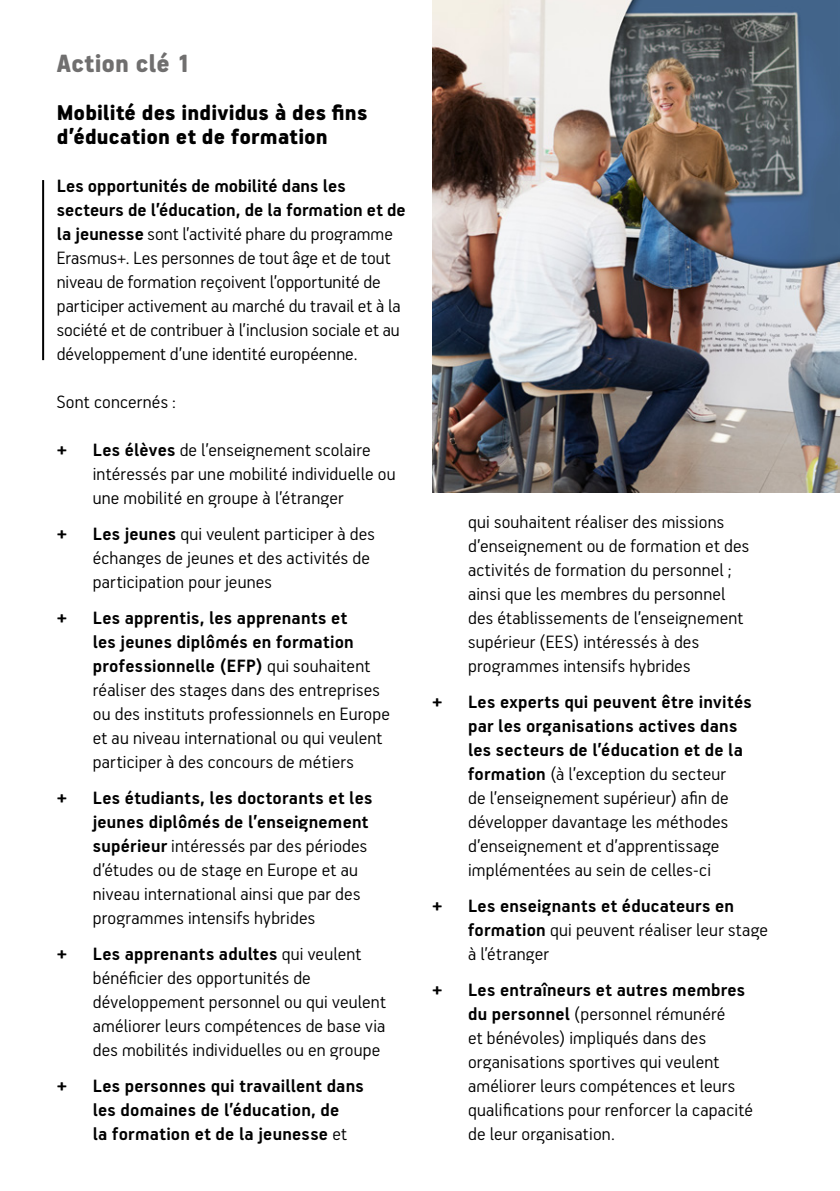
<style>
.page{position:relative;width:840px;height:1191px;background:#fff}
.page>*{position:absolute;margin:0;border:0;box-sizing:border-box;transform-origin:0 0}
.t1{font:900 28px "PF Handbook Pro";letter-spacing:.01em;color:#706f6f}
.t2{font:900 24px/24px "PF Handbook Pro";letter-spacing:.005em;color:#000}
.t3{font:300 20px/24px "PF Handbook Pro";letter-spacing:.01em;color:#000}
.t4{font:700 20px/24px "PF Handbook Pro";letter-spacing:.01em;color:#000}
.t5{font:900 20px "PF Handbook Pro";color:#000}
.s1{font-weight:700}
.s2{font-weight:300}
</style>
<div class="page">
<img style="left:432px;top:0;width:407px;height:492px">
<hr style="left:42px;top:180px;width:2px;height:180px;background:#000">
<h1 class="t1" style="left:57px;top:46px;width:136px">Action clé 1</h1>
<p class="t2" style="left:57px;top:100px;width:312px">Mobilité des individus à des fins d’éducation et de formation</p>
<p class="t3" style="left:57px;top:173px;width:350px"><span class="s1">Les opportunités de mobilité dans les secteurs de l’éducation, de la formation et de la jeunesse</span> sont l’activité phare du programme Erasmus+. Les personnes de tout âge et de tout niveau de formation reçoivent l’opportunité de participer activement au marché du travail et à la société et de contribuer à l’inclusion sociale et au développement d’une identité européenne.</p>
<p class="t3" style="left:57px;top:389px;width:121px">Sont concernés :</p>
<p class="t5" style="left:57px;top:438px;width:12px">+</p>
<p class="t3" style="left:93px;top:437px;width:304px"><span class="s1">Les élèves</span> de l’enseignement scolaire intéressés par une mobilité individuelle ou une mobilité en groupe à l’étranger</p>
<p class="t5" style="left:57px;top:522px;width:12px">+</p>
<p class="t3" style="left:93px;top:521px;width:283px"><span class="s1">Les jeunes</span> qui veulent participer à des échanges de jeunes et des activités de participation pour jeunes</p>
<p class="t5" style="left:57px;top:606px;width:12px">+</p>
<p class="t3" style="left:93px;top:605px;width:298px"><span class="s1">Les apprentis, les apprenants et<br>les jeunes diplômés en formation professionnelle (EFP)</span> qui souhaitent réaliser des stages dans des entreprises ou des instituts professionnels en Europe et au niveau international ou qui veulent participer à des concours de métiers</p>
<p class="t5" style="left:57px;top:786px;width:12px">+</p>
<p class="t3" style="left:93px;top:785px;width:281px"><span class="s1">Les étudiants, les doctorants et les jeunes diplômés de l’enseignement supérieur</span> intéressés par des périodes d’études ou de stage en Europe et au niveau international ainsi que par des programmes intensifs hybrides</p>
<p class="t5" style="left:57px;top:942px;width:12px">+</p>
<p class="t3" style="left:93px;top:941px;width:294px"><span class="s1">Les apprenants adultes</span> qui veulent bénéficier des opportunités de développement personnel ou qui veulent améliorer leurs compétences de base via des mobilités individuelles ou en groupe</p>
<p class="t5" style="left:57px;top:1074px;width:12px">+</p>
<p class="t4" style="left:93px;top:1073px;width:272px">Les personnes qui travaillent dans les domaines de l’éducation, de<br>la formation et de la jeunesse <span class="s2">et</span></p>
<p class="t3" style="left:468px;top:509px;width:282px">qui souhaitent réaliser des missions d’enseignement ou de formation et des activités de formation du personnel ; ainsi que les membres du personnel des établissements de l’enseignement supérieur (EES) intéressés à des programmes intensifs hybrides</p>
<p class="t5" style="left:432px;top:690px;width:12px">+</p>
<p class="t3" style="left:468px;top:689px;width:285px"><span class="s1">Les experts qui peuvent être invités par les organisations actives dans les secteurs de l’éducation et de la formation</span> (à l’exception du secteur<br>de l’enseignement supérieur) afin de développer davantage les méthodes d’enseignement et d’apprentissage implémentées au sein de celles-ci</p>
<p class="t5" style="left:432px;top:894px;width:12px">+</p>
<p class="t3" style="left:468px;top:893px;width:301px"><span class="s1">Les enseignants et éducateurs en formation</span> qui peuvent réaliser leur stage à l’étranger</p>
<p class="t5" style="left:432px;top:978px;width:12px">+</p>
<p class="t3" style="left:468px;top:977px;width:286px"><span class="s1">Les entraîneurs et autres membres du personnel</span> (personnel rémunéré<br>et bénévoles) impliqués dans des organisations sportives qui veulent améliorer leurs compétences et leurs qualifications pour renforcer la capacité de leur organisation.</p>
</div>
